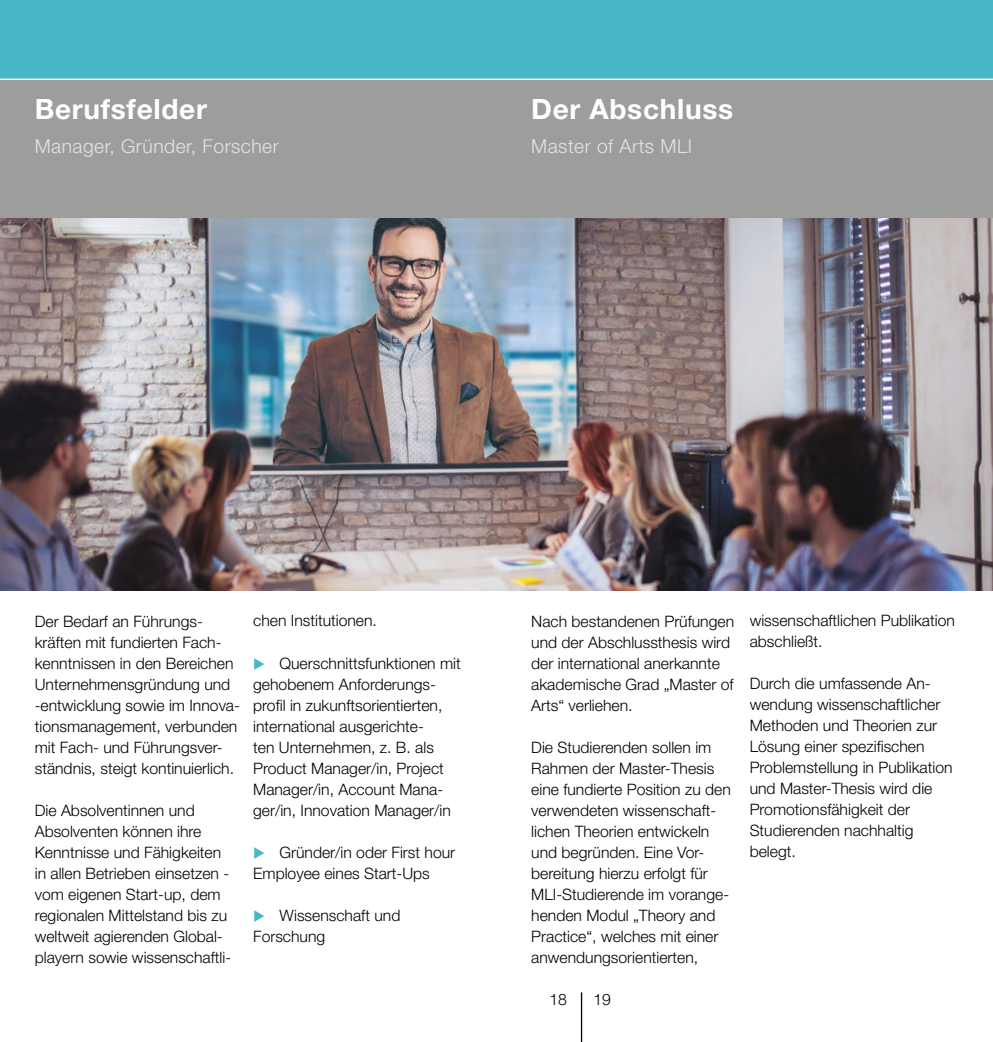
<style>
.page{position:relative;width:993px;height:1042px;background:#fff}
.page>*{position:absolute;margin:0;border:0;box-sizing:border-box;transform-origin:0 0}
.t1{font:700 28px "Helvetica Neue LT Std";letter-spacing:.025em;color:#fff}
.t2{font:300 19.25px "Helvetica Neue LT Std";letter-spacing:.025em;color:#e3e3e3}
.t3{font:300 15.75px/21px "Helvetica Neue LT Std";color:#000}
.s1{color:#49b7c8}
</style>
<div class="page">
<div style="left:0;top:80px;width:992px;height:139px;background:#9d9d9c"></div>
<div style="left:0;top:0;width:992px;height:79px;background:#49b7c8"></div>
<hr style="left:580px;top:992px;width:2px;height:50px;background:#000">
<img style="left:0;top:219px;width:992px;height:372px">
<h1 class="t1" style="left:35px;top:92px;width:174px">Berufsfelder</h1>
<h1 class="t1" style="left:531px;top:92px;width:203px">Der Abschluss</h1>
<p class="t2" style="left:35px;top:134px;width:245px">Manager, Gründer, Forscher</p>
<p class="t2" style="left:531px;top:134px;width:162px">Master of Arts MLI</p>
<p class="t3" style="left:35px;top:610px;width:207px">Der Bedarf an Führungs&shy;kräften mit fundierten Fach&shy;kenntnissen in den Bereichen<br>Unternehmensgründung und -entwicklung sowie im Innova&shy;tionsmanagement, verbunden mit Fach- und Führungsver&shy;ständnis, steigt kontinuierlich.</p>
<p class="t3" style="left:35px;top:799px;width:198px">Die Absolventinnen und<br>Absolventen können ihre<br>Kenntnisse und Fähigkeiten in allen Betrieben einsetzen - vom eigenen Start-up, dem regionalen Mittelstand bis zu weltweit agierenden Global&shy;playern sowie wissenschaftli-</p>
<p class="t3" style="left:253px;top:610px;width:125px">chen Institutionen.</p>
<p class="t3" style="left:253px;top:652px;width:209px"><span class="s1">◆</span> Querschnittsfunktionen mit gehobenem Anforderungs&shy;profil in zukunftsorientierten, international ausgerichte-<br>ten Unternehmen, z. B. als<br>Product Manager/in, Project<br>Manager/in, Account Mana&shy;ger/in, Innovation Manager/in</p>
<p class="t3" style="left:253px;top:841px;width:203px"><span class="s1">◆</span> Gründer/in oder First hour<br>Employee eines Start-Ups</p>
<p class="t3" style="left:253px;top:904px;width:149px"><span class="s1">◆</span> Wissenschaft und<br>Forschung</p>
<p class="t3" style="left:531px;top:610px;width:204px">Nach bestandenen Prüfungen und der Abschlussthesis wird der international anerkannte akademische Grad „Master of<br>Arts“ verliehen.</p>
<p class="t3" style="left:531px;top:736px;width:201px">Die Studierenden sollen im<br>Rahmen der Master-Thesis eine fundierte Position zu den verwendeten wissenschaft&shy;lichen Theorien entwickeln und begründen. Eine Vor&shy;bereitung hierzu erfolgt für<br>MLI-Studierende im vorange&shy;henden Modul „Theory and<br>Practice“, welches mit einer anwendungsorientierten,</p>
<p class="t3" style="left:549px;top:989px;width:19px">18</p>
<p class="t3" style="left:593px;top:989px;width:19px">19</p>
<p class="t3" style="left:749px;top:610px;width:207px">wissenschaftlichen Publikation abschließt.</p>
<p class="t3" style="left:749px;top:673px;width:204px">Durch die umfassende An&shy;wendung wissenschaftlicher<br>Methoden und Theorien zur<br>Lösung einer spezifischen<br>Problemstellung in Publikation und Master-Thesis wird die<br>Promotionsfähigkeit der<br>Studierenden nachhaltig belegt.</p>
</div>
